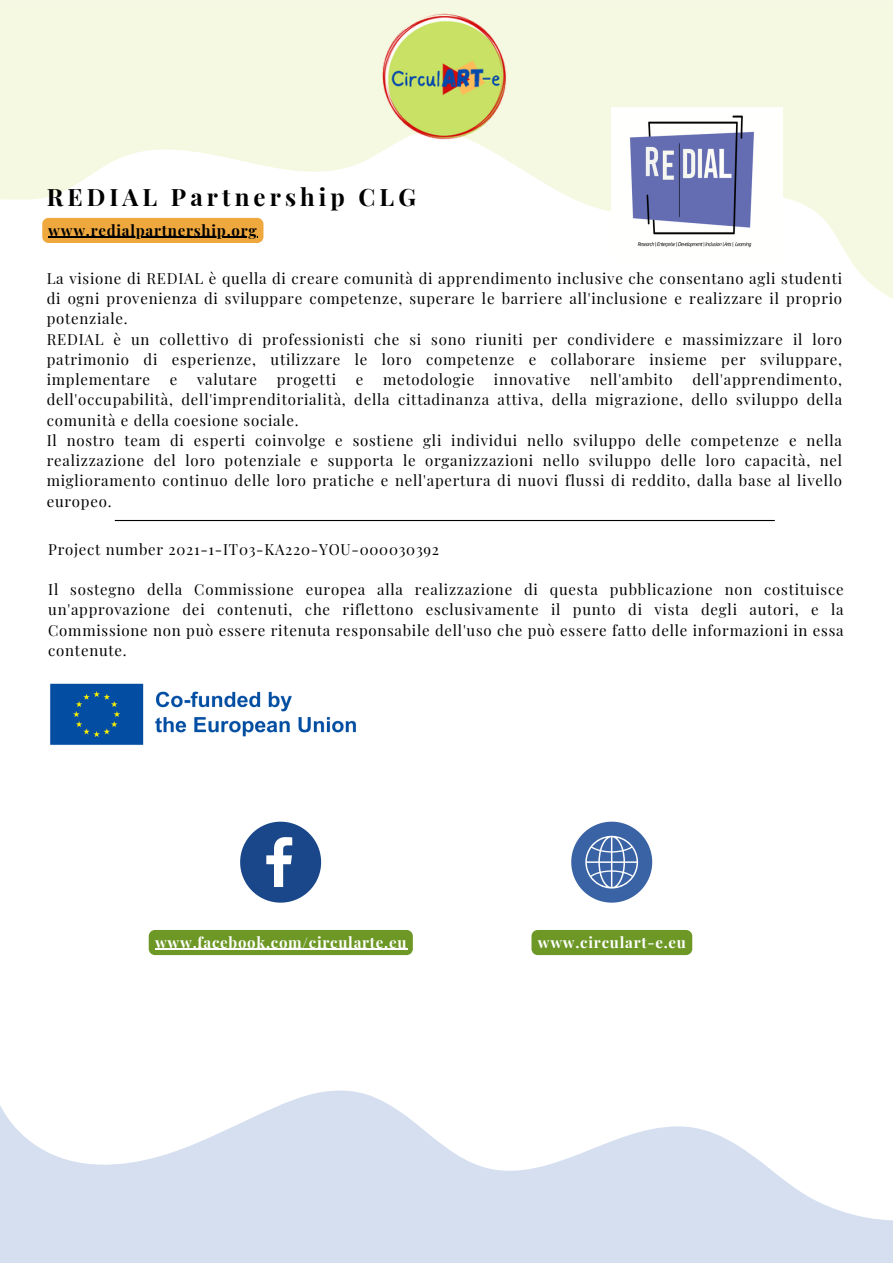
<style>
.page{position:relative;width:893px;height:1264px;background:#fff}
.page>*{position:absolute;margin:0;border:0;box-sizing:border-box;transform-origin:0 0}
.t1{font:700 24px "Playfair Display";letter-spacing:.17em;color:#000}
.t2{font:15px/20.2px "Playfair Display";letter-spacing:.05em;color:#000;text-align:justify}
.t3{font:700 15px "Playfair Display";letter-spacing:.05em;color:#fff}
.t4{font:700 15px "Playfair Display";letter-spacing:.05em;color:#000}
</style>
<div class="page">
<svg style="left:0;top:1090px;width:892px;height:172px;fill:#d5dff0"></svg>
<svg style="left:0;top:0;width:892px;height:298px;fill:#f5f9e2"></svg>
<img style="left:366px;top:0;width:161px;height:161px">
<img style="left:612px;top:107px;width:170px;height:153px">
<hr style="left:115px;top:520px;width:659px;height:1px;background:#000">
<img style="left:50px;top:683px;width:306px;height:62px">
<svg style="left:240px;top:821px;width:81px;height:81px"></svg>
<svg style="left:571px;top:821px;width:81px;height:81px"></svg>
<div style="left:42px;top:218px;width:221px;height:25px;background:#efa83e;border-radius:6px"></div>
<hr style="left:48px;top:237px;width:209px;height:1px;background:#000">
<div style="left:149px;top:930px;width:264px;height:25px;background:#6d9826;border-radius:6px"></div>
<hr style="left:155px;top:948px;width:252px;height:1px;background:#fff">
<div style="left:531px;top:930px;width:161px;height:25px;background:#6d9826"></div>
<p class="t1" style="left:47px;top:180px;width:370px">REDIAL Partnership CLG</p>
<p class="t4" style="left:48px;top:219px;width:210px">www.redialpartnership.org</p>
<p class="t2" style="left:47px;top:267px;width:796px">La visione di REDIAL è quella di creare comunità di apprendimento inclusive che consentano agli studenti di ogni provenienza di sviluppare competenze, superare le barriere all'inclusione e realizzare il proprio potenziale.</p>
<p class="t2" style="left:47px;top:328px;width:796px">REDIAL è un collettivo di professionisti che si sono riuniti per condividere e massimizzare il loro patrimonio di esperienze, utilizzare le loro competenze e collaborare insieme per sviluppare, implementare</p>
<p class="t2" style="left:47px;top:369px;width:796px;text-indent:645px">dell'apprendimento, dell'occupabilità, dell'imprenditorialità, della cittadinanza attiva, della migrazione, dello sviluppo della comunità e della coesione sociale.</p>
<p class="t2" style="left:47px;top:429px;width:796px">Il nostro team di esperti coinvolge e sostiene gli individui nello sviluppo delle competenze e nella realizzazione del loro potenziale e supporta le organizzazioni nello sviluppo delle loro capacità, nel miglioramento continuo delle loro pratiche e nell'apertura di nuovi flussi di reddito, dalla base al livello europeo.</p>
<p class="t2" style="left:48px;top:538px;width:392px">Project number 2021-1-IT03-KA220-YOU-000030392</p>
<p class="t2" style="left:48px;top:579px;width:796px">Il sostegno della Commissione europea alla realizzazione di questa pubblicazione non costituisce un'approvazione dei contenuti, che riflettono esclusivamente il punto di vista degli autori, e la Commissione non può essere ritenuta responsabile dell'uso che può essere fatto delle informazioni in essa contenute.</p>
<p class="t2" style="left:170px;top:369px;width:9px">e</p>
<p class="t2" style="left:197px;top:369px;width:62px">valutare</p>
<p class="t2" style="left:277px;top:369px;width:61px">progetti</p>
<p class="t2" style="left:356px;top:369px;width:9px">e</p>
<p class="t2" style="left:383px;top:369px;width:93px">metodologie</p>
<p class="t2" style="left:494px;top:369px;width:78px">innovative</p>
<p class="t2" style="left:590px;top:369px;width:84px">nell'ambito</p>
<p class="t3" style="left:155px;top:931px;width:253px">www.facebook.com/circularte.eu</p>
<p class="t3" style="left:538px;top:931px;width:149px">www.circulart-e.eu</p>
</div>
